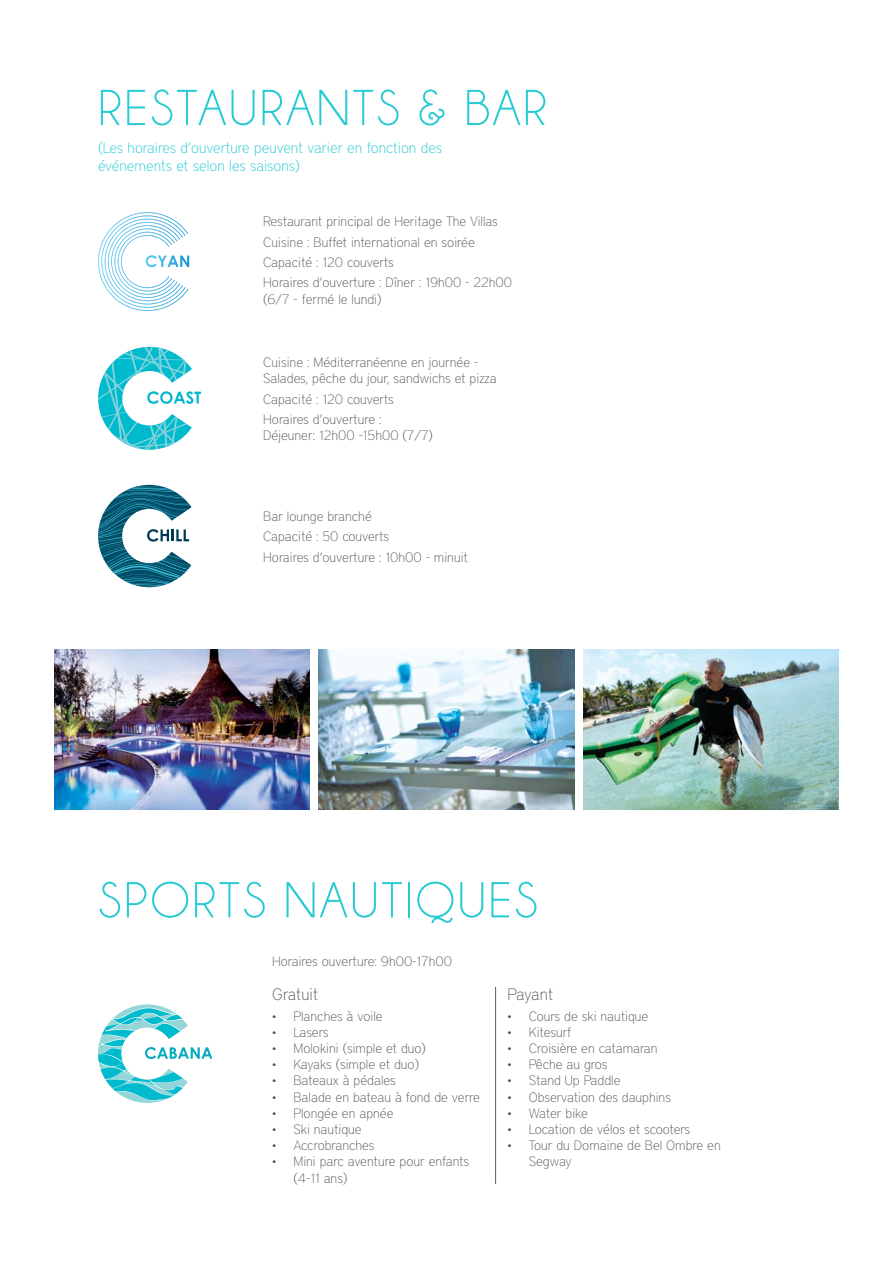
<style>
.page{position:relative;width:893px;height:1263px;background:#fff}
.page>*{position:absolute;margin:0;border:0;box-sizing:border-box;transform-origin:0 0}
.t1{font:51px "Champagne&Limousines";letter-spacing:.05em;color:#26cad3}
.t2{font:100 16.5px "District";color:#58595b}
.t3{font:100 16.5px "District";letter-spacing:-.02em;color:#58595b}
.t4{font:100 15px/18px "District";color:#26cad3}
.t5{font:100 13.5px/20.4px "District";color:#58595b}
.t6{font:100 13.5px "District";letter-spacing:-.02em;color:#58595b}
.s1{font-size:12px;color:#48484a}
</style>
<div class="page">
<svg style="left:98px;top:347px;width:103px;height:103px"></svg>
<svg style="left:98px;top:485px;width:94px;height:102px"></svg>
<svg style="left:98px;top:212px;width:91px;height:99px"></svg>
<hr style="left:495px;top:987px;width:1px;height:197px;background:#58595b">
<img style="left:54px;top:649px;width:256px;height:161px">
<img style="left:319px;top:649px;width:255px;height:161px">
<img style="left:583px;top:649px;width:256px;height:161px">
<svg style="left:98px;top:1004px;width:114px;height:99px"></svg>
<h1 class="t1" style="left:98px;top:79px;width:450px">RESTAURANTS &amp; BAR</h1>
<p class="t4" style="left:98px;top:139px;width:345px">(Les horaires d’ouverture peuvent varier en fonction des événements et selon les saisons)</p>
<p class="t5" style="left:263px;top:211px;width:250px">Restaurant principal de Heritage The Villas Cuisine : Buffet international en soirée Capacité : 120 couverts<br>Horaires d’ouverture : Dîner : 19h00 - 22h00</p>
<p class="t5" style="left:263px;top:289px;width:120px">(6/7 - fermé le lundi)</p>
<p class="t5" style="left:263px;top:354px;width:235px;line-height:16.2px">Cuisine : Méditerranéenne en journée -<br>Salades, pêche du jour, sandwichs et pizza</p>
<p class="t5" style="left:263px;top:389px;width:132px">Capacité : 120 couverts<br>Horaires d’ouverture :</p>
<p class="t5" style="left:263px;top:425px;width:171px">Déjeuner: 12h00 -15h00 (7/7)</p>
<p class="t5" style="left:263px;top:506px;width:206px">Bar lounge branché<br>Capacité : 50 couverts<br>Horaires d’ouverture : 10h00 - minuit</p>
<h1 class="t1" style="left:98px;top:871px;width:441px">SPORTS NAUTIQUES</h1>
<p class="t5" style="left:272px;top:951px;width:181px">Horaires ouverture: 9h00-17h00</p>
<p class="t2" style="left:272px;top:985px;width:48px">Gratuit</p>
<p class="t5" style="left:272px;top:1005px;width:112px"><span class="s1">•</span> Planches à voile</p>
<p class="t5" style="left:272px;top:1022px;width:58px"><span class="s1">•</span> Lasers</p>
<p class="t5" style="left:272px;top:1038px;width:155px"><span class="s1">•</span> Molokini (simple et duo)</p>
<p class="t5" style="left:272px;top:1054px;width:148px"><span class="s1">•</span> Kayaks (simple et duo)</p>
<p class="t5" style="left:272px;top:1070px;width:125px"><span class="s1">•</span> Bateaux à pédales</p>
<p class="t5" style="left:272px;top:1086px;width:209px"><span class="s1">•</span> Balade en bateau à fond de verre</p>
<p class="t5" style="left:272px;top:1103px;width:123px"><span class="s1">•</span> Plongée en apnée</p>
<p class="t5" style="left:272px;top:1119px;width:91px"><span class="s1">•</span> Ski nautique</p>
<p class="t5" style="left:272px;top:1135px;width:104px"><span class="s1">•</span> Accrobranches</p>
<p class="t5" style="left:293px;top:1153px;width:177px;line-height:16.2px;text-indent:-21px"><span class="s1">•</span> Mini parc aventure pour enfants (4-11 ans)</p>
<p class="t3" style="left:508px;top:985px;width:47px">Payant</p>
<p class="t5" style="left:508px;top:1005px;width:142px"><span class="s1">•</span> Cours de ski nautique</p>
<p class="t5" style="left:508px;top:1022px;width:65px"><span class="s1">•</span> Kitesurf</p>
<p class="t5" style="left:508px;top:1038px;width:152px"><span class="s1">•</span> Croisière en catamaran</p>
<p class="t5" style="left:508px;top:1054px;width:102px"><span class="s1">•</span> Pêche au gros</p>
<p class="t5" style="left:508px;top:1070px;width:114px"><span class="s1">•</span> Stand Up Paddle</p>
<p class="t5" style="left:508px;top:1086px;width:165px"><span class="s1">•</span> Observation des dauphins</p>
<p class="t6" style="left:508px;top:1105px;width:82px"><span class="s1">•</span> Water bike</p>
<p class="t5" style="left:508px;top:1119px;width:184px"><span class="s1">•</span> Location de vélos et scooters</p>
<p class="t5" style="left:529px;top:1137px;width:193px;line-height:16.2px;text-indent:-21px"><span class="s1">•</span> Tour du Domaine de Bel Ombre en<br>Segway</p>
</div>
